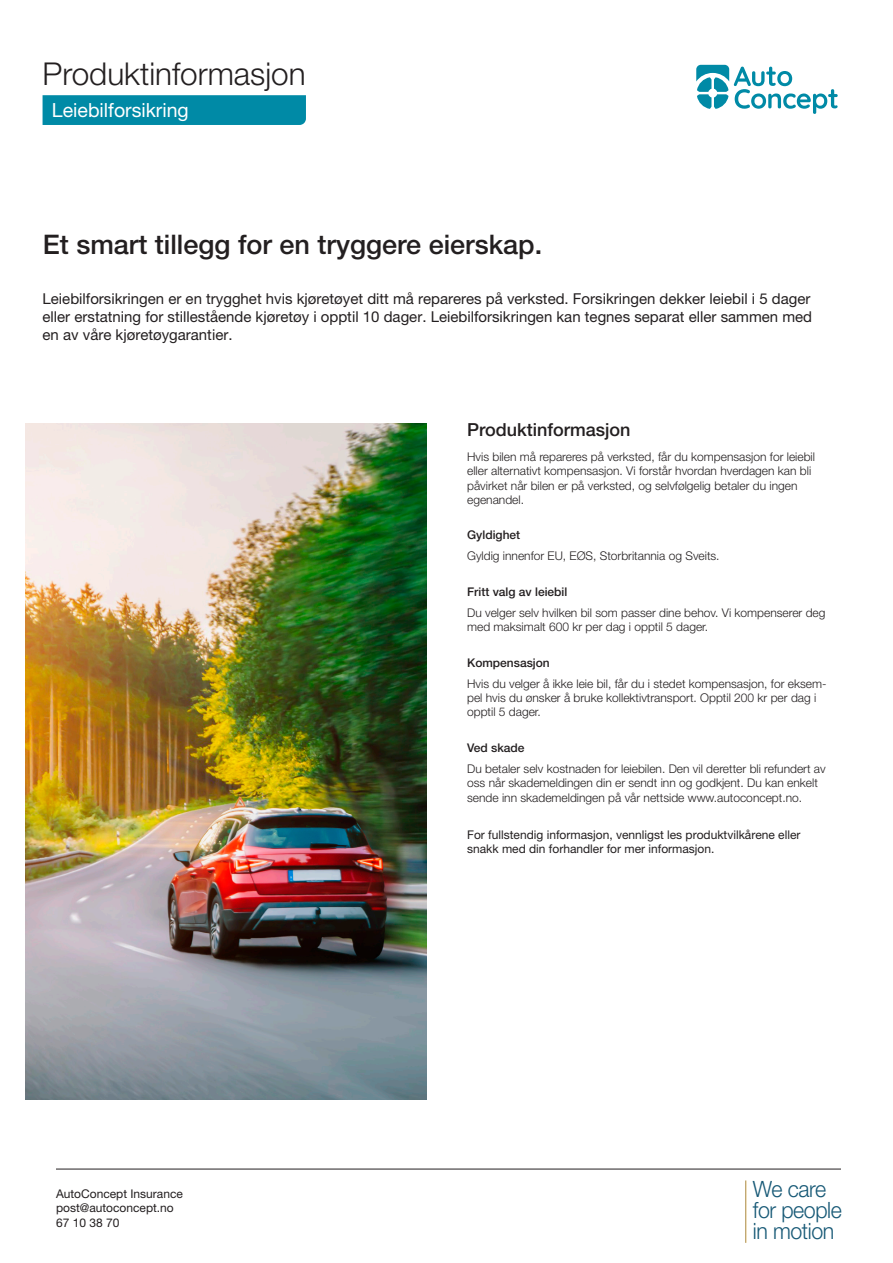
<style>
.page{position:relative;width:893px;height:1263px;background:#fff}
.page>*{position:absolute;margin:0;border:0;box-sizing:border-box;transform-origin:0 0}
.Allmänt_styckeformat{font:300 31.5px "Helvetica Neue LT Pro";color:#231f20}
.t1{font:500 27px "Helvetica Neue LT Pro";color:#231f20}
.t2{font:300 22.5px/21px "Helvetica Neue LT Pro";letter-spacing:-.02em;color:#175976;scale:.95 1}
.Allmänt_styckeformat-2{font:19.5px "Helvetica Neue LT Pro";color:#fff}
.t3{font:500 18px "Helvetica Neue LT Pro";color:#231f20}
.t4{font:15px/18px "Helvetica Neue LT Pro";color:#231f20;text-align:justify}
.t5{font:300 12px/14.4px "Helvetica Neue LT Pro";color:#231f20}
.t6{font:12px/14.4px "Helvetica Neue LT Pro";color:#231f20}
.t7{font:500 12px "Helvetica Neue LT Pro";color:#231f20}
</style>
<div class="page">
<img style="left:26px;top:423px;width:401px;height:676px">
<div style="left:43px;top:95px;width:263px;height:30px;background:#008aa6"></div>
<svg style="left:696px;top:65px;width:142px;height:49px"></svg>
<hr style="left:56px;top:1169px;width:785px;height:1px;background:#231f20">
<p class="Allmänt_styckeformat" style="left:43px;top:55px;width:265px">Produktinformasjon</p>
<p class="Allmänt_styckeformat-2" style="left:52px;top:98px;width:138px">Leiebilforsikring</p>
<p class="t1" style="left:43px;top:228px;width:501px">Et smart tillegg for en tryggere eierskap.</p>
<p class="t4" style="left:43px;top:290px;width:771px">Leiebilforsikringen er en trygghet hvis kjøretøyet ditt må repareres på verksted. Forsikringen dekker leiebil i 5 dager eller erstatning for stillestående kjøretøy i opptil 10 dager. Leiebilforsikringen kan tegnes separat eller sammen med en av våre kjøretøygarantier.</p>
<p class="t6" style="left:56px;top:1186px;width:128px">AutoConcept Insurance</p>
<p class="t6" style="left:56px;top:1201px;width:119px">post@autoconcept.no</p>
<p class="t6" style="left:56px;top:1215px;width:65px">67 10 38 70</p>
<p class="t3" style="left:467px;top:419px;width:165px">Produktinformasjon</p>
<p class="t5" style="left:467px;top:449px;width:349px">Hvis bilen må repareres på verksted, får du kompensasjon for leiebil eller alternativt kompensasjon. Vi forstår hvordan hverdagen kan bli påvirket når bilen er på verksted, og selvfølgelig betaler du ingen egenandel.</p>
<p class="t7" style="left:467px;top:528px;width:55px">Gyldighet</p>
<p class="t5" style="left:467px;top:549px;width:254px">Gyldig innenfor EU, EØS, Storbritannia og Sveits.</p>
<p class="t7" style="left:467px;top:584px;width:102px">Fritt valg av leiebil</p>
<p class="t5" style="left:467px;top:605px;width:360px">Du velger selv hvilken bil som passer dine behov. Vi kompenserer deg med maksimalt 600 kr per dag i opptil 5 dager.</p>
<p class="t7" style="left:467px;top:655px;width:84px">Kompensasjon</p>
<p class="t5" style="left:467px;top:676px;width:361px">Hvis du velger å ikke leie bil, får du i stedet kompensasjon, for eksem&shy;pel hvis du ønsker å bruke kollektivtransport. Opptil 200 kr per dag i opptil 5 dager.</p>
<p class="t7" style="left:467px;top:740px;width:59px">Ved skade</p>
<p class="t5" style="left:467px;top:761px;width:360px">Du betaler selv kostnaden for leiebilen. Den vil deretter bli refundert av oss når skademeldingen din er sendt inn og godkjent. Du kan enkelt sende inn skademeldingen på vår nettside www.autoconcept.no.</p>
<p class="t6" style="left:467px;top:827px;width:335px">For fullstendig informasjon, vennligst les produktvilkårene eller snakk med din forhandler for mer informasjon.</p>
<p class="t2" style="left:753px;top:1178px;width:95px">We care for people in motion</p>
</div>
